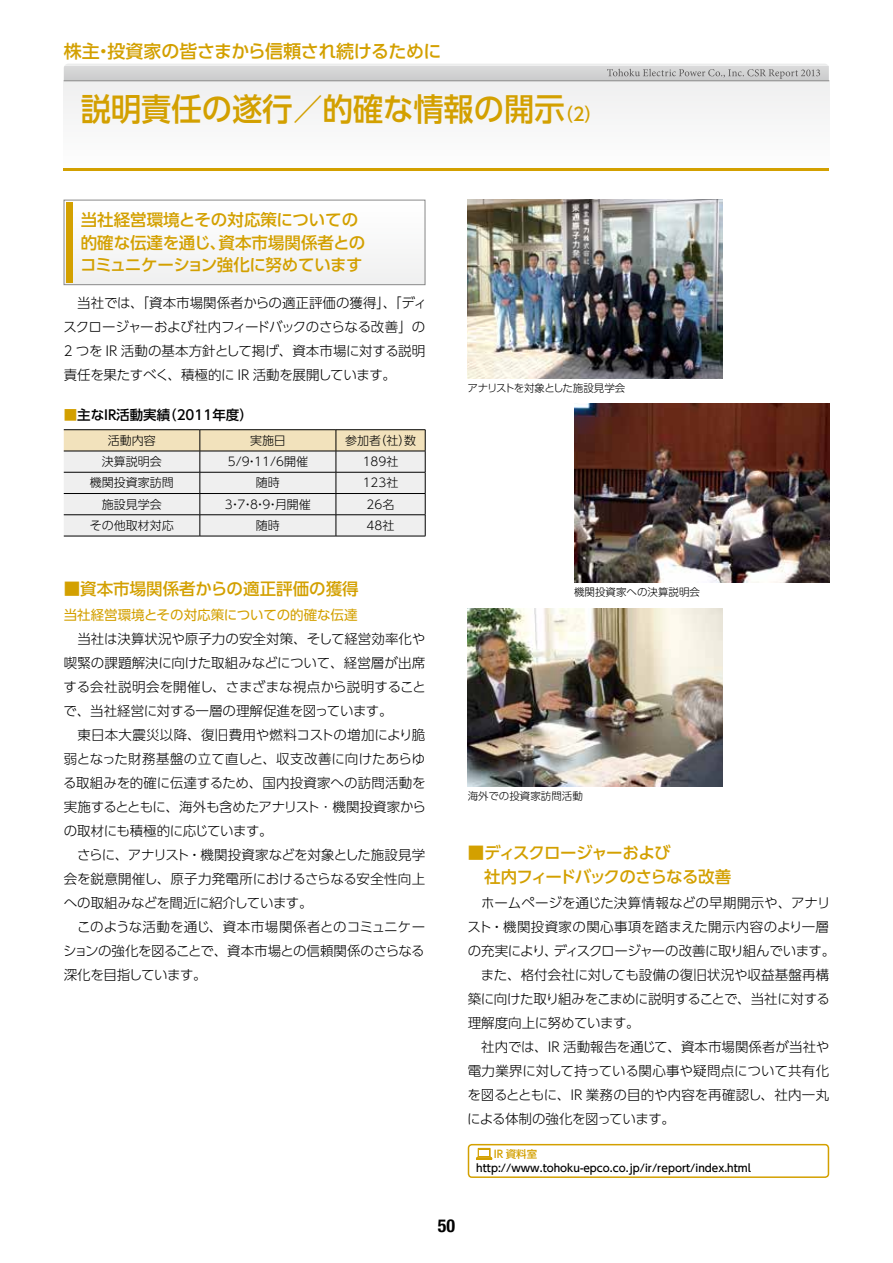
<style>
.page{position:relative;width:893px;height:1263px;background:#fff}
.page>*{position:absolute;margin:0;border:0;box-sizing:border-box;transform-origin:0 0}
.t1{font:500 31.5px "UD Shin Go Pro";color:#d3a000;scale:.96 1}
.t2{font:500 18px "UD Shin Go Pro";letter-spacing:-.02em;color:#d3a000}
.t3{font:700 condensed 18px "Helvetica Neue";color:#000}
.t4{font:500 16.5px/22.5px "UD Shin Go Pro";letter-spacing:-.015em;color:#d3a000}
.t5{font:500 16.5px/24px "UD Shin Go Pro";letter-spacing:-.055em;color:#d3a000}
.t6{font:300 13.5px/24px "UD Shin Go Pro";letter-spacing:-.005em;color:#000}
.t7{font:13.5px "UD Shin Go Pro";color:#d3a000}
.t8{font:500 13.5px "UD Shin Go Pro";color:#000}
.t9{font:300 12px "UD Shin Go Pro";color:#000}
.t10{font:500 10.5px "UD Shin Go Pro";color:#000}
.t11{font:300 10.5px "UD Shin Go Pro";color:#000}
.t12{font:300 10.5px "UD Shin Go Pro";letter-spacing:-.03em;color:#000}
.t13{font:500 10.5px "UD Shin Go Pro";color:#d3a000}
.s1{font-size:18px}
.s2{color:#d3a000}
</style>
<div class="page">
<div style="left:64px;top:81px;width:765px;height:89px;background:#f6f6f6"></div>
<hr style="left:64px;top:168px;width:765px;height:2px;background:#d3a000">
<div style="left:64px;top:200px;width:361px;height:85px;background:#f8f8f8"></div>
<div style="left:64px;top:200px;width:361px;height:85px;border:1px solid #898989"></div>
<div style="left:66px;top:202px;width:6px;height:81px;background:#d3a000"></div>
<hr style="left:64px;top:429px;width:136px;height:1px;background:#000">
<hr style="left:64px;top:536px;width:136px;height:1px;background:#000">
<hr style="left:200px;top:429px;width:136px;height:1px;background:#000">
<hr style="left:336px;top:429px;width:89px;height:1px;background:#000">
<svg style="left:64px;top:430px;width:362px;height:106px"></svg>
<hr style="left:200px;top:536px;width:136px;height:1px;background:#000">
<hr style="left:336px;top:536px;width:89px;height:1px;background:#000">
<img style="left:468px;top:200px;width:255px;height:178px">
<img style="left:468px;top:608px;width:255px;height:179px">
<img style="left:574px;top:404px;width:255px;height:179px">
<div style="left:468px;top:1144px;width:361px;height:34px;border:2px solid #d3a000;border-radius:4px"></div>
<svg style="left:478px;top:1148px;width:12px;height:8px"></svg>
<svg style="left:476px;top:1156px;width:16px;height:4px"></svg>
<div style="left:479px;top:1150px;width:10px;height:5px;background:#fff"></div>
<hr style="left:64px;top:81px;width:765px;height:1px;background:#898989">
<svg style="left:64px;top:64px;width:765px;height:17px;background:#cfcfd0"></svg>
<h2 class="t2" style="left:64px;top:37px;width:379px">株主・投資家の皆さまから信頼され続けるために</h2>
<h1 class="t1" style="left:81px;top:83px;width:544px">説明責任の遂行／的確な情報の開示<span class="s1">（2）</span></h1>
<p class="t4" style="left:80px;top:208px;width:287px">当社経営環境とその対応策についての的確な伝達を通じ、資本市場関係者とのコミュニケーション強化に努めています</p>
<p class="t6" style="left:64px;top:290px;width:365px;text-align:justify">　当社では、「資本市場関係者からの適正評価の獲得」、「ディスクロージャーおよび社内フィードバックのさらなる改善」の2 つを IR 活動の基本方針として掲げ、資本市場に対する説明責任を果たすべく、積極的に IR 活動を展開しています。</p>
<p class="t8" style="left:64px;top:404px;width:191px"><span class="s2">■</span>主なIR活動実績（2011年度）</p>
<p class="t9" style="left:108px;top:431px;width:49px">活動内容</p>
<p class="t9" style="left:250px;top:431px;width:37px">実施日</p>
<p class="t9" style="left:345px;top:431px;width:72px">参加者（社）数</p>
<p class="t9" style="left:102px;top:452px;width:61px">決算説明会</p>
<p class="t9" style="left:228px;top:452px;width:82px">5/9・11/6開催</p>
<p class="t9" style="left:363px;top:452px;width:37px">189社</p>
<p class="t9" style="left:90px;top:473px;width:85px">機関投資家訪問</p>
<p class="t9" style="left:256px;top:473px;width:25px">随時</p>
<p class="t9" style="left:363px;top:473px;width:37px">123社</p>
<p class="t9" style="left:102px;top:494px;width:61px">施設見学会</p>
<p class="t9" style="left:225px;top:494px;width:87px">3・7・8・9・月開催</p>
<p class="t9" style="left:367px;top:494px;width:29px">26名</p>
<p class="t9" style="left:90px;top:516px;width:85px">その他取材対応</p>
<p class="t9" style="left:256px;top:516px;width:25px">随時</p>
<p class="t9" style="left:367px;top:516px;width:29px">48社</p>
<p class="t12" style="left:467px;top:379px;width:159px">アナリストを対象とした施設見学会</p>
<p class="t4" style="left:64px;top:577px;width:297px">■資本市場関係者からの適正評価の獲得</p>
<p class="t7" style="left:64px;top:604px;width:295px">当社経営環境とその対応策についての的確な伝達</p>
<p class="t6" style="left:63px;top:626px;width:364px">　当社は決算状況や原子力の安全対策、そして経営効率化や喫緊の課題解決に向けた取組みなどについて、経営層が出席する会社説明会を開催し、さまざまな視点から説明することで、当社経営に対する一層の理解促進を図っています。<br>　東日本大震災以降、復旧費用や燃料コストの増加により脆弱となった財務基盤の立て直しと、収支改善に向けたあらゆる取組みを的確に伝達するため、国内投資家への訪問活動を実施するとともに、海外も含めたアナリスト･機関投資家からの取材にも積極的に応じています。<br>　さらに、アナリスト・機関投資家などを対象とした施設見学会を鋭意開催し、原子力発電所におけるさらなる安全性向上への取組みなどを間近に紹介しています。<br>　このような活動を通じ、資本市場関係者とのコミュニケーションの強化を図ることで、資本市場との信頼関係のさらなる深化を目指しています。</p>
<p class="t11" style="left:574px;top:584px;width:127px">機関投資家への決算説明会</p>
<p class="t11" style="left:468px;top:788px;width:117px">海外での投資家訪問活動</p>
<p class="t5" style="left:468px;top:841px;width:265px">■ディスクロージャーおよび<br>　社内フィードバックのさらなる改善</p>
<p class="t6" style="left:467px;top:890px;width:369px">　ホームページを通じた決算情報などの早期開示や、アナリスト・機関投資家の関心事項を踏まえた開示内容のより一層の充実により、ディスクロージャーの改善に取り組んでいます。　また、格付会社に対しても設備の復旧状況や収益基盤再構築に向けた取り組みをこまめに説明することで、当社に対する理解度向上に努めています。<br>　社内では、IR 活動報告を通じて、資本市場関係者が当社や電力業界に対して持っている関心事や疑問点について共有化を図るとともに、IR 業務の目的や内容を再確認し、社内一丸による体制の強化を図っています。</p>
<p class="t13" style="left:476px;top:1146px;width:63px">　 IR 資料室</p>
<p class="t10" style="left:476px;top:1159px;width:276px">http://www.tohoku-epco.co.jp/ir/report/index.html</p>
<h2 class="t3" style="left:438px;top:1210px;width:19px">50</h2>
</div>
